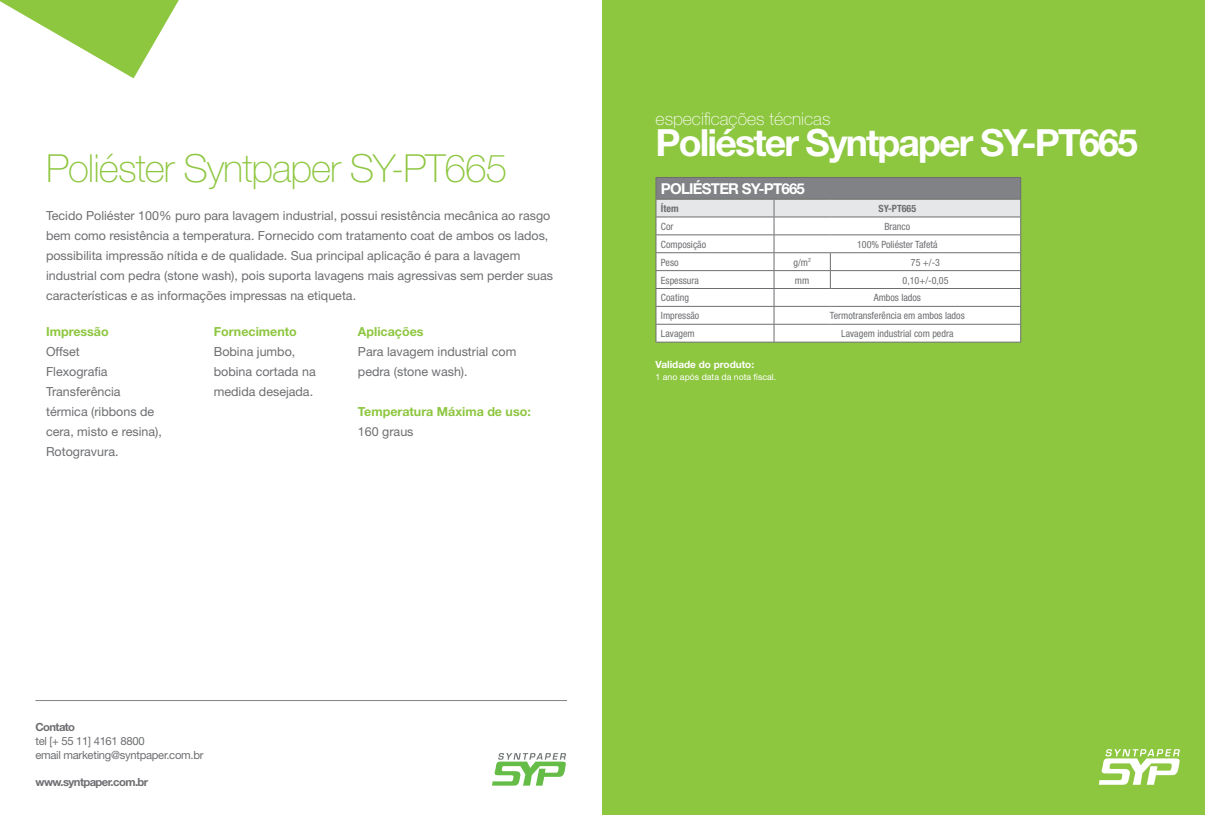
<style>
.page{position:relative;width:1205px;height:815px;background:#fff}
.page>*{position:absolute;margin:0;border:0;box-sizing:border-box;transform-origin:0 0}
.t1{font:100 38.75px "Helvetica Neue";letter-spacing:-.025em;color:#8dc63f}
.t2{font:700 37.5px "Helvetica Neue";letter-spacing:-.05em;color:#fff}
.t3{font:100 17.5px "Helvetica Neue";color:#fff}
.t4{font:700 15px "Helvetica Neue";letter-spacing:-.05em;color:#fff}
.t5{font:12.5px/20px "Helvetica Neue";color:#6d6e71}
.t6{font:700 12.5px "Helvetica Neue";color:#8dc63f}
.t7{font:11.25px/13.8px "Helvetica Neue";letter-spacing:-.025em;color:#6d6e71}
.t8{font:700 11.25px "Helvetica Neue";letter-spacing:-.05em;color:#6d6e71}
.t9{font:condensed 10px "Helvetica Neue";color:#6d6e71}
.t10{font:700 10px "Helvetica Neue";color:#fff}
.t11{font:700 condensed 10px "Helvetica Neue";color:#6d6e71}
.t12{font:8.75px "Helvetica Neue";color:#fff}
</style>
<div class="page">
<div style="left:602px;top:0;width:603px;height:815px;background:#8dc63f"></div>
<hr style="left:656px;top:177px;width:118px;height:1px;background:#6d6e71">
<hr style="left:774px;top:177px;width:56px;height:1px;background:#6d6e71">
<hr style="left:830px;top:177px;width:191px;height:1px;background:#6d6e71">
<hr style="left:656px;top:342px;width:118px;height:1px;background:#6d6e71">
<hr style="left:774px;top:342px;width:56px;height:1px;background:#6d6e71">
<hr style="left:830px;top:342px;width:191px;height:1px;background:#6d6e71">
<svg style="left:656px;top:178px;width:365px;height:164px;background:#e4e4e5"></svg>
<hr style="left:656px;top:217px;width:118px;height:1px;background:#6d6e71">
<hr style="left:774px;top:217px;width:56px;height:1px;background:#6d6e71">
<hr style="left:830px;top:217px;width:191px;height:1px;background:#6d6e71">
<hr style="left:656px;top:235px;width:118px;height:1px;background:#6d6e71">
<hr style="left:774px;top:235px;width:56px;height:1px;background:#6d6e71">
<hr style="left:830px;top:235px;width:191px;height:1px;background:#6d6e71">
<svg style="left:0;top:0;width:179px;height:78px"></svg>
<svg style="left:1099px;top:749px;width:81px;height:36px"></svg>
<svg style="left:492px;top:753px;width:74px;height:33px"></svg>
<hr style="left:35px;top:700px;width:532px;height:1px;background:#808285">
<h1 class="t1" style="left:46px;top:146px;width:463px">Poliéster Syntpaper SY-PT665</h1>
<p class="t5" style="left:46px;top:206px;width:509px">Tecido Poliéster 100% puro para lavagem industrial, possui resistência mecânica ao rasgo bem como resistência a temperatura. Fornecido com tratamento coat de ambos os lados, possibilita impressão nítida e de qualidade. Sua principal aplicação é para a lavagem industrial com pedra (stone wash), pois suporta lavagens mais agressivas sem perder suas características e as informações impressas na etiqueta.</p>
<p class="t6" style="left:46px;top:324px;width:64px">Impressão</p>
<p class="t5" style="left:46px;top:342px;width:117px">Offset<br>Flexografia<br>Transferência térmica (ribbons de cera, misto e resina),<br>Rotogravura.</p>
<p class="t6" style="left:214px;top:324px;width:85px">Fornecimento</p>
<p class="t5" style="left:214px;top:342px;width:103px">Bobina jumbo, bobina cortada na medida desejada.</p>
<p class="t6" style="left:358px;top:324px;width:67px">Aplicações</p>
<p class="t5" style="left:358px;top:342px;width:160px">Para lavagem industrial com pedra (stone wash).</p>
<p class="t6" style="left:358px;top:404px;width:174px">Temperatura Máxima de uso:</p>
<p class="t5" style="left:358px;top:422px;width:57px">160 graus</p>
<h3 class="t3" style="left:656px;top:109px;width:176px">especificações técnicas</h3>
<h2 class="t2" style="left:656px;top:120px;width:484px">Poliéster Syntpaper SY-PT665</h2>
<p class="t4" style="left:661px;top:180px;width:145px">POLIÉSTER SY-PT665</p>
<p class="t11" style="left:661px;top:202px;width:19px">Ítem</p>
<p class="t11" style="left:878px;top:202px;width:39px">SY-PT665</p>
<p class="t9" style="left:661px;top:221px;width:14px">Cor</p>
<p class="t9" style="left:884px;top:221px;width:27px">Branco</p>
<p class="t9" style="left:661px;top:238px;width:47px">Composição</p>
<p class="t9" style="left:857px;top:238px;width:82px">100% Poliéster Tafetá</p>
<p class="t9" style="left:661px;top:256px;width:19px">Peso</p>
<p class="t9" style="left:793px;top:256px;width:19px">g/m<sup>2</sup></p>
<p class="t9" style="left:911px;top:256px;width:31px">75 +/-3</p>
<p class="t9" style="left:661px;top:274px;width:39px">Espessura</p>
<p class="t9" style="left:795px;top:274px;width:16px">mm</p>
<p class="t9" style="left:902px;top:274px;width:47px">0,10+/-0,05</p>
<p class="t9" style="left:661px;top:292px;width:30px">Coating</p>
<p class="t9" style="left:873px;top:292px;width:49px">Ambos lados</p>
<p class="t9" style="left:661px;top:310px;width:40px">Impressão</p>
<p class="t9" style="left:830px;top:310px;width:136px">Termotransferência em ambos lados</p>
<p class="t9" style="left:661px;top:328px;width:35px">Lavagem</p>
<p class="t9" style="left:841px;top:328px;width:114px">Lavagem industrial com pedra</p>
<p class="t10" style="left:656px;top:358px;width:100px">Validade do produto:</p>
<p class="t12" style="left:656px;top:372px;width:122px">1 ano após data da nota fiscal.</p>
<p class="t8" style="left:35px;top:720px;width:41px">Contato</p>
<p class="t7" style="left:35px;top:734px;width:170px">tel [+ 55 11] 4161 8800<br>email marketing@syntpaper.com.br</p>
<p class="t8" style="left:35px;top:775px;width:114px">www.syntpaper.com.br</p>
</div>
